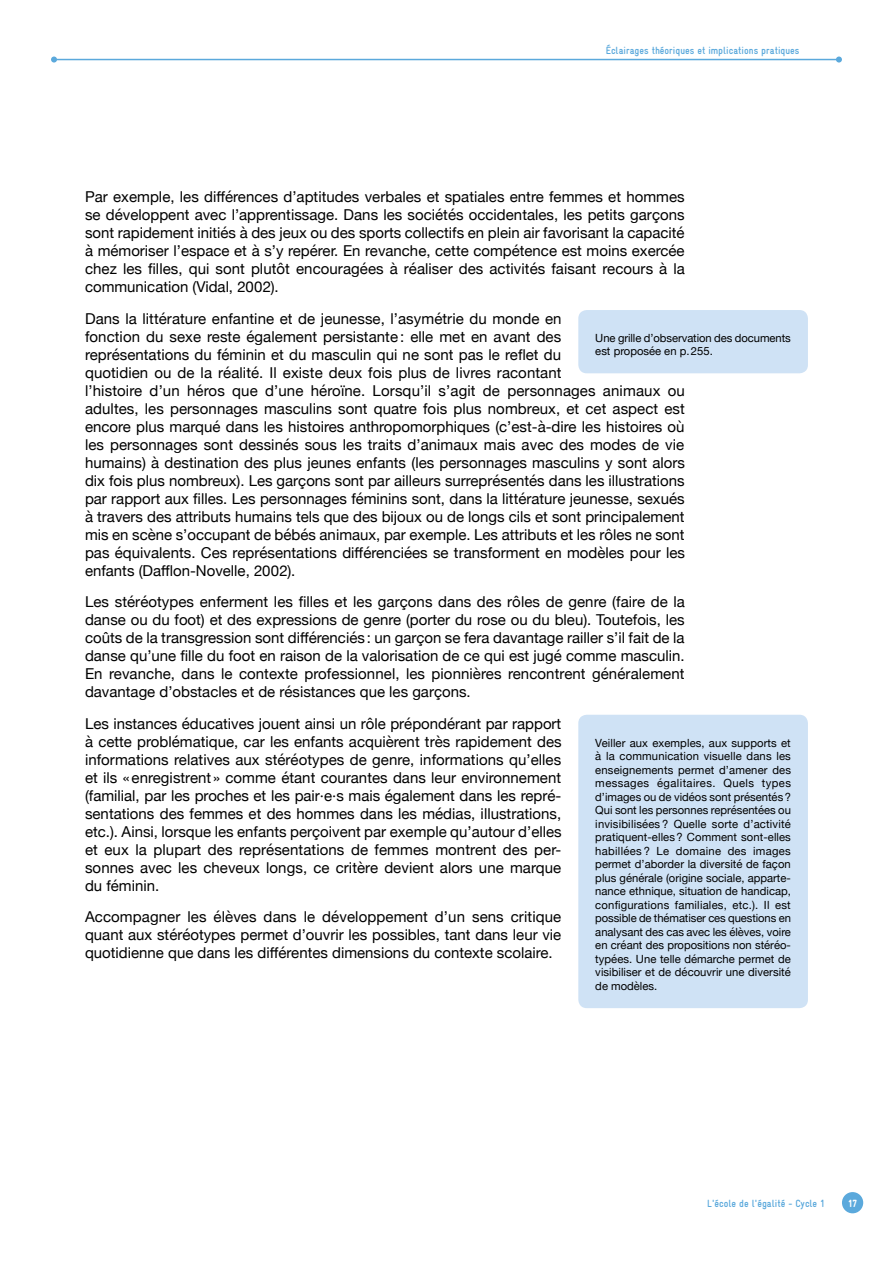
<style>
.page{position:relative;width:893px;height:1263px;background:#fff}
.page>*{position:absolute;margin:0;border:0;box-sizing:border-box;transform-origin:0 0}
.t1{font:15px/18px "Helvetica Neue";color:#000;text-align:justify}
.t2{font:11.25px/13.5px "Helvetica Neue";color:#000}
.t3{font:700 condensed 10.5px "Gravur";color:#5ba9dc}
.t4{font:900 condensed 10.5px "Gravur";color:#fff}
</style>
<div class="page">
<div style="left:842px;top:1192px;width:21px;height:21px;background:#5ba9dc;border-radius:50%"></div>
<hr style="left:54px;top:59px;width:785px;height:1px;background:#5ba9dc">
<svg style="left:51px;top:57px;width:6px;height:6px"></svg>
<svg style="left:836px;top:57px;width:6px;height:6px"></svg>
<div style="left:578px;top:310px;width:230px;height:63px;background:#cfe2f5;border-radius:9px"></div>
<div style="left:578px;top:715px;width:230px;height:293px;background:#cfe2f5;border-radius:9px"></div>
<p class="t3" style="left:606px;top:45px;width:195px">Éclairages théoriques et implications pratiques</p>
<p class="t1" style="left:85px;top:189px;width:601px">Par exemple, les différences d’aptitudes verbales et spatiales entre femmes et hommes se développent avec l’apprentissage. Dans les sociétés occidentales, les petits garçons sont rapidement initiés à des jeux ou des sports collectifs en plein air favorisant la capacité à mémoriser l’espace et à s’y repérer. En revanche, cette compétence est moins exercée chez les filles, qui sont plutôt encouragées à réaliser des activités faisant recours à la communication (Vidal, 2002).</p>
<p class="t1" style="left:85px;top:310px;width:601px;text-align:left">Dans la littérature enfantine et de jeunesse, l’asymétrie du monde en<br>fonction du sexe reste également persistante: elle met en avant des<br>représentations du féminin et du masculin qui ne sont pas le reflet du<br>quotidien ou de la réalité. Il existe deux fois plus de livres racontant<br>l’histoire d’un héros que d’une héroïne. Lorsqu’il s’agit de personnages animaux ou adultes, les personnages masculins sont quatre fois plus nombreux, et cet aspect est encore plus marqué dans les histoires anthropomorphiques (c’est-à-dire les histoires où les personnages sont dessinés sous les traits d’animaux mais avec des modes de vie humains) à destination des plus jeunes enfants (les personnages masculins y sont alors dix fois plus nombreux). Les garçons sont par ailleurs surreprésentés dans les illustrations par rapport aux filles. Les personnages féminins sont, dans la littérature jeunesse, sexués à travers des attributs humains tels que des bijoux ou de longs cils et sont principalement mis en scène s’occupant de bébés animaux, par exemple. Les attributs et les rôles ne sont pas équivalents. Ces représentations différenciées se transforment en modèles pour les enfants (Dafflon-Novelle, 2002).</p>
<p class="t1" style="left:85px;top:594px;width:601px">Les stéréotypes enferment les filles et les garçons dans des rôles de genre (faire de la danse ou du foot) et des expressions de genre (porter du rose ou du bleu). Toutefois, les coûts de la transgression sont différenciés: un garçon se fera davantage railler s’il fait de la danse qu’une fille du foot en raison de la valorisation de ce qui est jugé comme masculin.<br>En revanche, dans le contexte professionnel, les pionnières rencontrent généralement davantage d’obstacles et de résistances que les garçons.</p>
<p class="t1" style="left:85px;top:715px;width:478px">Les instances éducatives jouent ainsi un rôle prépondérant par rapport à cette problématique, car les enfants acquièrent très rapidement des informations relatives aux stéréotypes de genre, informations qu’elles et ils «enregistrent » comme étant courantes dans leur environnement (familial, par les proches et les pair·e·s mais également dans les repré&shy;sentations des femmes et des hommes dans les médias, illustrations, etc.). Ainsi, lorsque les enfants perçoivent par exemple qu’autour d’elles et eux la plupart des représentations de femmes montrent des per&shy;sonnes avec les cheveux longs, ce critère devient alors une marque du féminin.</p>
<p class="t1" style="left:85px;top:909px;width:478px">Accompagner les élèves dans le développement d’un sens critique quant aux stéréotypes permet d’ouvrir les possibles, tant dans leur vie quotidienne que dans les différentes dimensions du contexte scolaire.</p>
<p class="t2" style="left:595px;top:331px;width:197px">Une grille d’observation des documents est proposée en p.255.</p>
<p class="t2" style="left:595px;top:736px;width:197px;text-align:justify">Veiller aux exemples, aux supports et à la communication visuelle dans les enseignements permet d’amener des messages égalitaires. Quels types d’images ou de vidéos sont présentés?<br>Qui sont les personnes représentées ou invisibilisées ? Quelle sorte d’activité pratiquent-elles? Comment sont-elles habillées ? Le domaine des images permet d’aborder la diversité de façon plus générale (origine sociale, apparte&shy;nance ethnique, situation de handicap, configurations familiales, etc.). Il est possible de thématiser ces questions en analysant des cas avec les élèves, voire en créant des propositions non stéréo&shy;typées. Une telle démarche permet de visibiliser et de découvrir une diversité de modèles.</p>
<p class="t3" style="left:707px;top:1197px;width:119px">L'école de l'égalité - Cycle 1</p>
<p class="t4" style="left:848px;top:1197px;width:11px">17</p>
</div>
